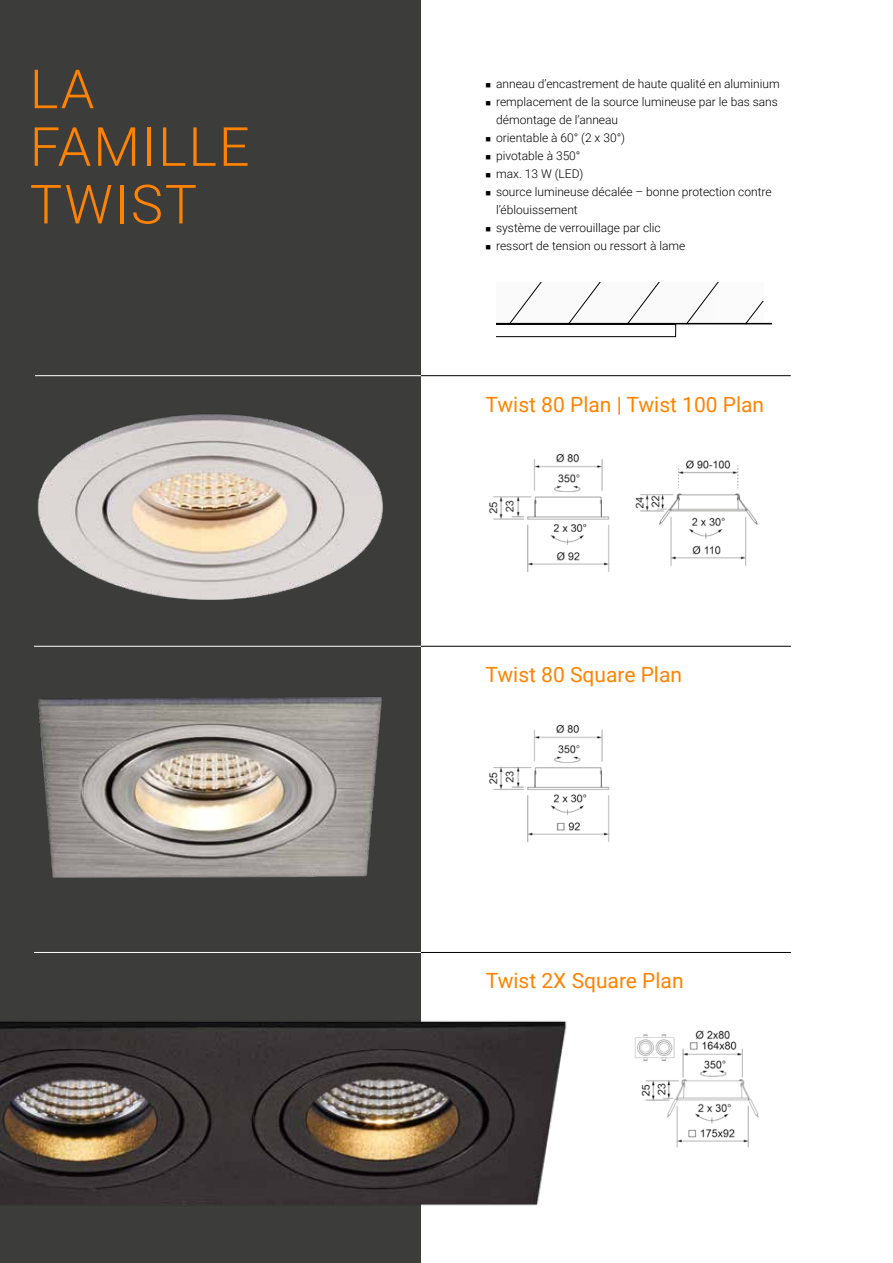
<style>
.page{position:relative;width:893px;height:1263px;background:#fff}
.page>*{position:absolute;margin:0;border:0;box-sizing:border-box;transform-origin:0 0}
.t1{font:300 54px/57.6px "Roboto";letter-spacing:.035em;color:#ff8300}
.t2{font:21px "Roboto";color:#ff8300}
.t3{font:300 12px/18px "Roboto";color:#000}
</style>
<div class="page">
<div style="left:0;top:0;width:421px;height:1263px;background:#3c3c3b"></div>
<img style="left:38px;top:697px;width:344px;height:181px">
<img style="left:37px;top:414px;width:346px;height:186px">
<hr style="left:35px;top:375px;width:386px;height:1px;background:#fff">
<hr style="left:34px;top:646px;width:387px;height:1px;background:#fff">
<img style="left:0;top:1020px;width:567px;height:186px">
<hr style="left:34px;top:952px;width:387px;height:1px;background:#fff">
<img style="left:489px;top:453px;width:121px;height:119px">
<img style="left:489px;top:724px;width:121px;height:118px">
<img style="left:635px;top:460px;width:123px;height:106px">
<img style="left:634px;top:1030px;width:125px;height:118px">
<svg style="left:496px;top:322px;width:275px;height:16px"></svg>
<hr style="left:496px;top:323px;width:275px;height:1px;background:#000">
<svg style="left:496px;top:283px;width:268px;height:54px"></svg>
<hr style="left:421px;top:375px;width:370px;height:1px;background:#000">
<hr style="left:421px;top:646px;width:370px;height:1px;background:#000">
<hr style="left:421px;top:952px;width:370px;height:1px;background:#000">
<h1 class="t1" style="left:30px;top:58px;width:221px">LA<br>FAMILLE<br>TWIST</h1>
<p class="t3" style="left:496px;top:74px;width:285px">anneau d’encastrement de haute qualité en aluminium remplacement de la source lumineuse par le bas sans démontage de l’anneau<br>orientable à 60° (2 x 30°)<br>pivotable à 350°<br>max. 13 W (LED)<br>source lumineuse décalée – bonne protection contre l’éblouissement<br>système de verrouillage par clic<br>ressort de tension ou ressort à lame</p>
<h2 class="t2" style="left:486px;top:390px;width:280px">Twist 80 Plan | Twist 100 Plan</h2>
<h2 class="t2" style="left:486px;top:660px;width:198px">Twist 80 Square Plan</h2>
<h2 class="t2" style="left:486px;top:966px;width:199px">Twist 2X Square Plan</h2>
</div>
